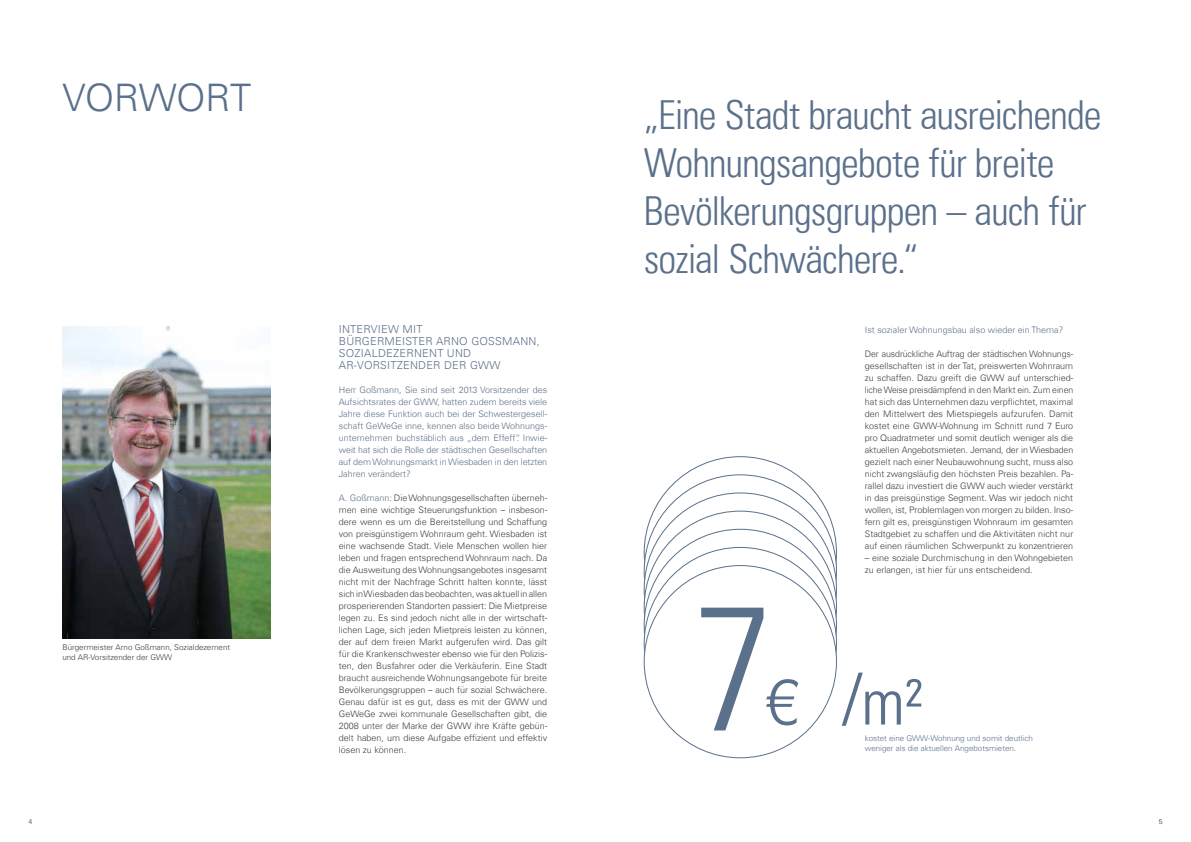
<style>
.page{position:relative;width:1191px;height:842px;background:#fff}
.page>*{position:absolute;margin:0;border:0;box-sizing:border-box;transform-origin:0 0}
.t1{font:176.2px "Univers LTCYR 47 Light Cond";color:#5a708b}
.t2{font:65px "Univers LTCYR 47 Light Cond";color:#5a708b}
.t3{font:300 64.2px "Univers Com 45";color:#5a708b}
.t4{font:40px/48px "Univers LTCYR 47 Light Cond";letter-spacing:-.025em;color:#5a708b}
.t5{font:300 38px "Univers Com 45";letter-spacing:-.015em;color:#5a708b}
.t6{font:300 11px/12px "Univers Com 45";letter-spacing:.02em;color:#5a708b}
.t7{font:300 9px/12px "Univers Com 45";color:#3c3c3b}
.t8{font:300 9px/12px "Univers Com 45";color:#5a708b;text-align:justify}
.t9{font:300 8px "Univers Com 45";color:#5a708b}
.t10{font:300 8px/10px "Univers Com 45";color:#3c3c3b}
.t11{font:300 7px "Univers Com 45";color:#3c3c3b}
.s1{color:#5a708b}
.s2{font-family:"Univers Com 45";font-weight:300}
</style>
<div class="page">
<img style="left:62px;top:327px;width:208px;height:312px">
<svg style="left:644px;top:547px;width:192px;height:193px"></svg>
<div style="left:644px;top:566px;width:192px;height:192px;background:#fff;border-radius:50%"></div>
<h3 class="t5" style="left:62px;top:74px;width:190px">VORWORT</h3>
<p class="t10" style="left:62px;top:642px;width:169px">Bürgermeister Arno Goßmann, Sozialdezernent und AR-Vorsitzender der GWW</p>
<p class="t6" style="left:339px;top:323px;width:202px">INTERVIEW MIT<br>BÜRGERMEISTER ARNO GOSSMANN,<br>SOZIALDEZERNENT UND<br>AR-VORSITZENDER DER GWW</p>
<p class="t8" style="left:339px;top:383px;width:210px">Herr Goßmann, Sie sind seit 2013 Vorsitzender des Aufsichtsrates der GWW, hatten zudem bereits viele Jahre diese Funktion auch bei der Schwestergesell&shy;schaft GeWeGe inne, kennen also beide Wohnungs&shy;unternehmen buchstäblich aus „dem Effeff“. Inwie&shy;weit hat sich die Rolle der städtischen Gesellschaften auf dem Wohnungsmarkt in Wiesbaden in den letzten Jahren verändert?</p>
<p class="t7" style="left:339px;top:491px;width:210px"><span class="s1">A. Goßmann:</span> Die Wohnungsgesellschaften überneh-- men eine wichtige Steuerungsfunktion – insbeson&shy;dere wenn es um die Bereitstellung und Schaffung von preisgünstigem Wohnraum geht. Wiesbaden ist eine wachsende Stadt. Viele Menschen wollen hier leben und fragen entsprechend Wohnraum nach. Da die Ausweitung des Wohnungsangebotes insgesamt nicht mit der Nachfrage Schritt halten konnte, lässt sich in Wiesbaden das beobachten, was aktuell in allen prosperierenden Standorten passiert: Die Mietpreise legen zu. Es sind jedoch nicht alle in der wirtschaft&shy;lichen Lage, sich jeden Mietpreis leisten zu können, der auf dem freien Markt aufgerufen wird. Das gilt für die Krankenschwester ebenso wie für den Polizis&shy;ten, den Busfahrer oder die Verkäuferin. Eine Stadt braucht ausreichende Wohnungsangebote für breite Bevölkerungsgruppen – auch für sozial Schwächere.<br>Genau dafür ist es gut, dass es mit der GWW und GeWeGe zwei kommunale Gesellschaften gibt, die 2008 unter der Marke der GWW ihre Kräfte gebün&shy;delt haben, um diese Aufgabe effizient und effektiv lösen zu können.</p>
<h3 class="t4" style="left:643px;top:88px;width:459px">„Eine Stadt braucht ausreichende<br>Wohnungsangebote für breite<br>Bevölkerungsgruppen – auch für sozial Schwächere.“</h3>
<h1 class="t1" style="left:695px;top:549px;width:80px">7</h1>
<h3 class="t3" style="left:764px;top:663px;width:37px">€</h3>
<p class="t8" style="left:865px;top:323px;width:200px">Ist sozialer Wohnungsbau also wieder ein Thema?</p>
<p class="t7" style="left:865px;top:347px;width:210px;text-align:justify">Der ausdrückliche Auftrag der städtischen Wohnungs&shy;gesellschaften ist in der Tat, preiswerten Wohnraum zu schaffen. Dazu greift die GWW auf unterschied&shy;liche Weise preisdämpfend in den Markt ein. Zum einen hat sich das Unternehmen dazu verpflichtet, maximal den Mittelwert des Mietspiegels aufzurufen. Damit kostet eine GWW-Wohnung im Schnitt rund 7 Euro pro Quadratmeter und somit deutlich weniger als die aktuellen Angebotsmieten. Jemand, der in Wiesbaden gezielt nach einer Neubauwohnung sucht, muss also nicht zwangsläufig den höchsten Preis bezahlen. Pa&shy;rallel dazu investiert die GWW auch wieder verstärkt in das preisgünstige Segment. Was wir jedoch nicht wollen, ist, Problemlagen von morgen zu bilden. Inso&shy;fern gilt es, preisgünstigen Wohnraum im gesamten Stadtgebiet zu schaffen und die Aktivitäten nicht nur auf einen räumlichen Schwerpunkt zu konzentrieren</p>
<p class="t7" style="left:865px;top:551px;width:210px">– eine soziale Durchmischung in den Wohngebieten zu erlangen, ist hier für uns entscheidend.</p>
<h2 class="t2" style="left:843px;top:657px;width:82px"><span class="s2">/</span>m²</h2>
<p class="t9" style="left:865px;top:733px;width:169px">kostet eine GWW-Wohnung und somit deutlich</p>
<p class="t9" style="left:865px;top:743px;width:153px">weniger als die aktuellen Angebotsmieten.</p>
<p class="t11" style="left:28px;top:817px;width:5px">4</p>
<p class="t11" style="left:1158px;top:817px;width:5px">5</p>
</div>
